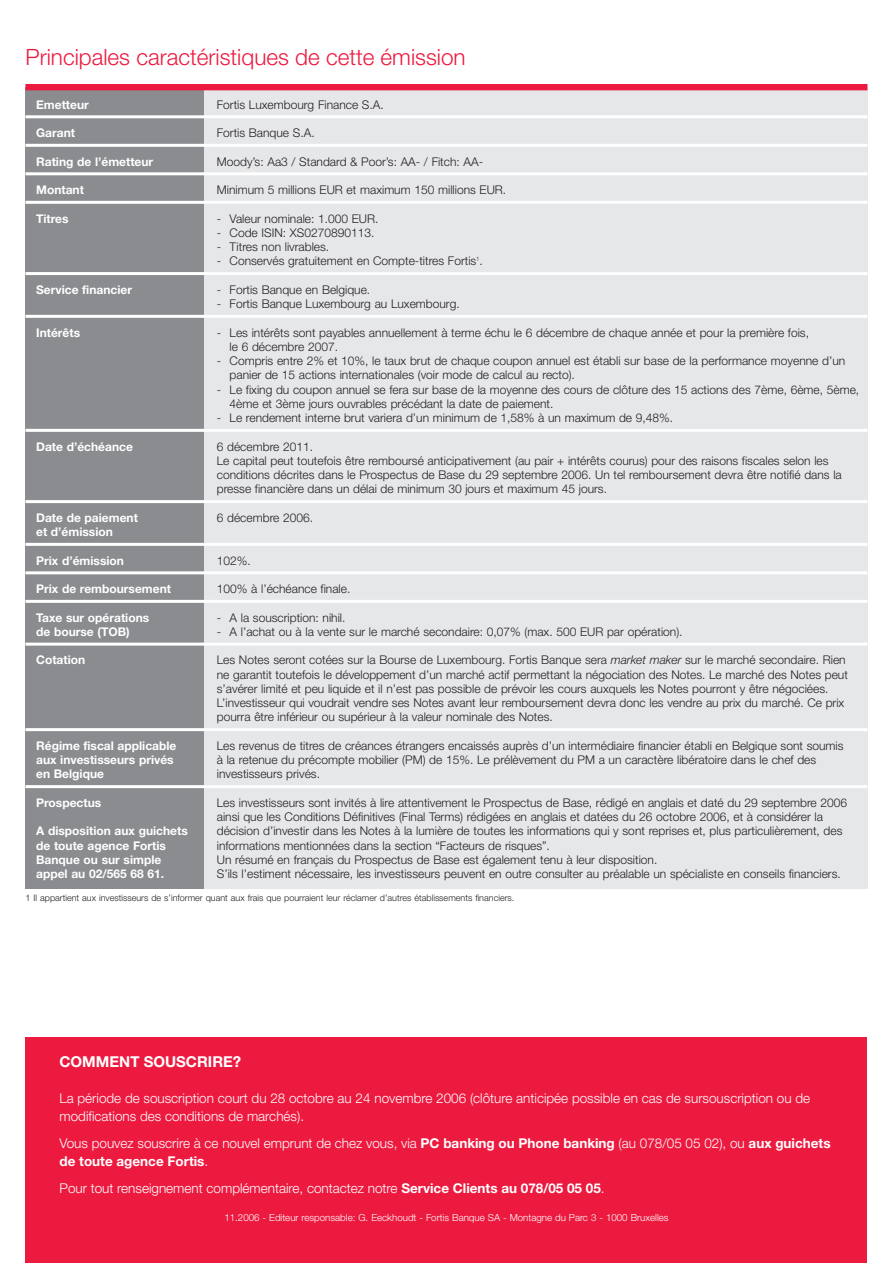
<style>
.page{position:relative;width:893px;height:1263px;background:#fff}
.page>*{position:absolute;margin:0;border:0;box-sizing:border-box;transform-origin:0 0}
.t1{font:300 22.5px "Helvetica Neue";color:#ed1a40}
.t2{font:700 15px "Helvetica Neue";color:#fff}
.t3{font:300 13.5px/18px "Helvetica Neue";color:#fff}
.t4{font:300 12px/14.2px "Helvetica Neue";color:#231f20}
.t5{font:700 12px "Helvetica Neue";color:#fff}
.t6{font:300 9.75px "Helvetica Neue";color:#fff}
.t7{font:300 9px "Helvetica Neue";color:#231f20}
.s1{font-style:italic}
.s2{font-weight:700}
</style>
<div class="page">
<div style="left:26px;top:1037px;width:841px;height:226px;background:#ed1a40"></div>
<div style="left:204px;top:87px;width:663px;height:801px;background:#e6e7e9"></div>
<div style="left:26px;top:87px;width:178px;height:801px;background:#8a8c8f"></div>
<hr style="left:26px;top:115px;width:841px;height:3px;background:#fff">
<hr style="left:26px;top:144px;width:841px;height:3px;background:#fff">
<hr style="left:26px;top:172px;width:841px;height:3px;background:#fff">
<hr style="left:26px;top:201px;width:841px;height:3px;background:#fff">
<hr style="left:26px;top:272px;width:841px;height:3px;background:#fff">
<hr style="left:26px;top:315px;width:841px;height:3px;background:#fff">
<hr style="left:26px;top:429px;width:841px;height:3px;background:#fff">
<hr style="left:26px;top:500px;width:841px;height:3px;background:#fff">
<hr style="left:26px;top:543px;width:841px;height:3px;background:#fff">
<hr style="left:26px;top:571px;width:841px;height:3px;background:#fff">
<hr style="left:26px;top:600px;width:841px;height:3px;background:#fff">
<hr style="left:26px;top:643px;width:841px;height:3px;background:#fff">
<hr style="left:26px;top:728px;width:841px;height:3px;background:#fff">
<hr style="left:26px;top:785px;width:841px;height:3px;background:#fff">
<div style="left:26px;top:84px;width:841px;height:6px;background:#ed1a40"></div>
<h1 class="t1" style="left:26px;top:49px;width:442px">Principales caractéristiques de cette émission</h1>
<p class="t5" style="left:36px;top:100px;width:54px">Emetteur</p>
<p class="t4" style="left:217px;top:98px;width:168px">Fortis Luxembourg Finance S.A.</p>
<p class="t5" style="left:36px;top:128px;width:40px">Garant</p>
<p class="t4" style="left:217px;top:127px;width:99px">Fortis Banque S.A.</p>
<p class="t5" style="left:36px;top:157px;width:119px">Rating de l’émetteur</p>
<p class="t4" style="left:217px;top:155px;width:268px">Moody’s: Aa3 / Standard &amp; Poor’s: AA- / Fitch: AA-</p>
<p class="t5" style="left:36px;top:185px;width:49px">Montant</p>
<p class="t4" style="left:217px;top:184px;width:291px">Minimum 5 millions EUR et maximum 150 millions EUR.</p>
<p class="t5" style="left:36px;top:214px;width:34px">Titres</p>
<p class="t4" style="left:217px;top:212px;width:163px">- Valeur nominale: 1.000 EUR.</p>
<p class="t4" style="left:217px;top:226px;width:159px">- Code ISIN: XS0270890113.</p>
<p class="t4" style="left:217px;top:241px;width:114px">- Titres non livrables.</p>
<p class="t4" style="left:217px;top:255px;width:268px">- Conservés gratuitement en Compte-titres Fortis<sup>1</sup>.</p>
<p class="t5" style="left:36px;top:285px;width:97px">Service financier</p>
<p class="t4" style="left:217px;top:283px;width:155px">- Fortis Banque en Belgique.</p>
<p class="t4" style="left:217px;top:298px;width:244px">- Fortis Banque Luxembourg au Luxembourg.</p>
<p class="t5" style="left:36px;top:328px;width:45px">Intérêts</p>
<p class="t4" style="left:230px;top:326px;width:581px;text-indent:-13px">- Les intérêts sont payables annuellement à terme échu le 6 décembre de chaque année et pour la première fois, le 6 décembre 2007.</p>
<p class="t4" style="left:230px;top:355px;width:617px;text-indent:-13px">- Compris entre 2% et 10%, le taux brut de chaque coupon annuel est établi sur base de la performance moyenne d’un panier de 15 actions internationales (voir mode de calcul au recto).</p>
<p class="t4" style="left:230px;top:383px;width:631px;text-indent:-13px">- Le fixing du coupon annuel se fera sur base de la moyenne des cours de clôture des 15 actions des 7ème, 6ème, 5ème,<br>4ème et 3ème jours ouvrables précédant la date de paiement.</p>
<p class="t4" style="left:217px;top:412px;width:458px">- Le rendement interne brut variera d’un minimum de 1,58% à un maximum de 9,48%.</p>
<p class="t5" style="left:36px;top:442px;width:98px">Date d’échéance</p>
<p class="t4" style="left:217px;top:440px;width:626px">6 décembre 2011.<br>Le capital peut toutefois être remboursé anticipativement (au pair + intérêts courus) pour des raisons fiscales selon les conditions décrites dans le Prospectus de Base du 29 septembre 2006. Un tel remboursement devra être notifié dans la presse financière dans un délai de minimum 30 jours et maximum 45 jours.</p>
<p class="t5" style="left:36px;top:513px;width:103px">Date de paiement</p>
<p class="t4" style="left:217px;top:511px;width:98px">6 décembre 2006.</p>
<p class="t5" style="left:36px;top:527px;width:78px">et d’émission</p>
<p class="t5" style="left:36px;top:556px;width:89px">Prix d’émission</p>
<p class="t4" style="left:217px;top:554px;width:36px">102%.</p>
<p class="t5" style="left:36px;top:584px;width:136px">Prix de remboursement</p>
<p class="t4" style="left:217px;top:583px;width:135px">100% à l’échéance finale.</p>
<p class="t5" style="left:36px;top:613px;width:115px">Taxe sur opérations</p>
<p class="t4" style="left:217px;top:611px;width:130px">- A la souscription: nihil.</p>
<p class="t5" style="left:36px;top:627px;width:95px">de bourse (TOB)</p>
<p class="t4" style="left:217px;top:625px;width:467px">- A l’achat ou à la vente sur le marché secondaire: 0,07% (max. 500 EUR par opération).</p>
<p class="t5" style="left:36px;top:656px;width:51px">Cotation</p>
<p class="t4" style="left:217px;top:654px;width:633px">Les Notes seront cotées sur la Bourse de Luxembourg. Fortis Banque sera <span class="s1">market maker</span> sur le marché secondaire. Rien ne garantit toutefois le développement d’un marché actif permettant la négociation des Notes. Le marché des Notes peut s’avérer limité et peu liquide et il n’est pas possible de prévoir les cours auxquels les Notes pourront y être négociées.<br>L’investisseur qui voudrait vendre ses Notes avant leur remboursement devra donc les vendre au prix du marché. Ce prix pourra être inférieur ou supérieur à la valeur nominale des Notes.</p>
<p class="t5" style="left:36px;top:741px;width:142px">Régime fiscal applicable</p>
<p class="t4" style="left:217px;top:739px;width:628px">Les revenus de titres de créances étrangers encaissés auprès d’un intermédiaire financier établi en Belgique sont soumis</p>
<p class="t5" style="left:36px;top:755px;width:139px">aux investisseurs privés</p>
<p class="t4" style="left:217px;top:754px;width:601px">à la retenue du précompte mobilier (PM) de 15%. Le prélèvement du PM a un caractère libératoire dans le chef des</p>
<p class="t5" style="left:36px;top:770px;width:69px">en Belgique</p>
<p class="t4" style="left:217px;top:768px;width:105px">investisseurs privés.</p>
<p class="t5" style="left:36px;top:798px;width:67px">Prospectus</p>
<p class="t4" style="left:217px;top:796px;width:632px">Les investisseurs sont invités à lire attentivement le Prospectus de Base, rédigé en anglais et daté du 29 septembre 2006 ainsi que les Conditions Définitives (Final Terms) rédigées en anglais et datées du 26 octobre 2006, et à considérer la</p>
<p class="t5" style="left:36px;top:827px;width:153px">A disposition aux guichets</p>
<p class="t4" style="left:217px;top:825px;width:627px">décision d’investir dans les Notes à la lumière de toutes les informations qui y sont reprises et, plus particulièrement, des</p>
<p class="t5" style="left:36px;top:841px;width:131px">de toute agence Fortis</p>
<p class="t4" style="left:217px;top:839px;width:335px">informations mentionnées dans la section “Facteurs de risques”.</p>
<p class="t5" style="left:36px;top:855px;width:127px">Banque ou sur simple</p>
<p class="t4" style="left:217px;top:853px;width:442px">Un résumé en français du Prospectus de Base est également tenu à leur disposition.</p>
<p class="t5" style="left:36px;top:869px;width:130px">appel au 02/565 68 61.</p>
<p class="t4" style="left:217px;top:868px;width:625px">S’ils l’estiment nécessaire, les investisseurs peuvent en outre consulter au préalable un spécialiste en conseils financiers.</p>
<p class="t7" style="left:26px;top:895px;width:490px">1 Il appartient aux investisseurs de s’informer quant aux frais que pourraient leur réclamer d’autres établissements financiers.</p>
<p class="t2" style="left:60px;top:1056px;width:183px">COMMENT SOUSCRIRE?</p>
<p class="t3" style="left:60px;top:1090px;width:752px">La période de souscription court du 28 octobre au 24 novembre 2006 (clôture anticipée possible en cas de sursouscription ou de modifications des conditions de marchés).</p>
<p class="t3" style="left:60px;top:1135px;width:773px">Vous pouvez souscrire à ce nouvel emprunt de chez vous, via <span class="s2">PC banking ou Phone banking</span> (au 078/05 05 02), ou <span class="s2">aux guichets de toute agence Fortis</span>.</p>
<p class="t3" style="left:60px;top:1180px;width:547px">Pour tout renseignement complémentaire, contactez notre <span class="s2">Service Clients au 078/05 05 05</span>.</p>
<p class="t6" style="left:224px;top:1214px;width:446px">11.2006 - Editeur responsable: G. Eeckhoudt - Fortis Banque SA - Montagne du Parc 3 - 1000 Bruxelles</p>
</div>
